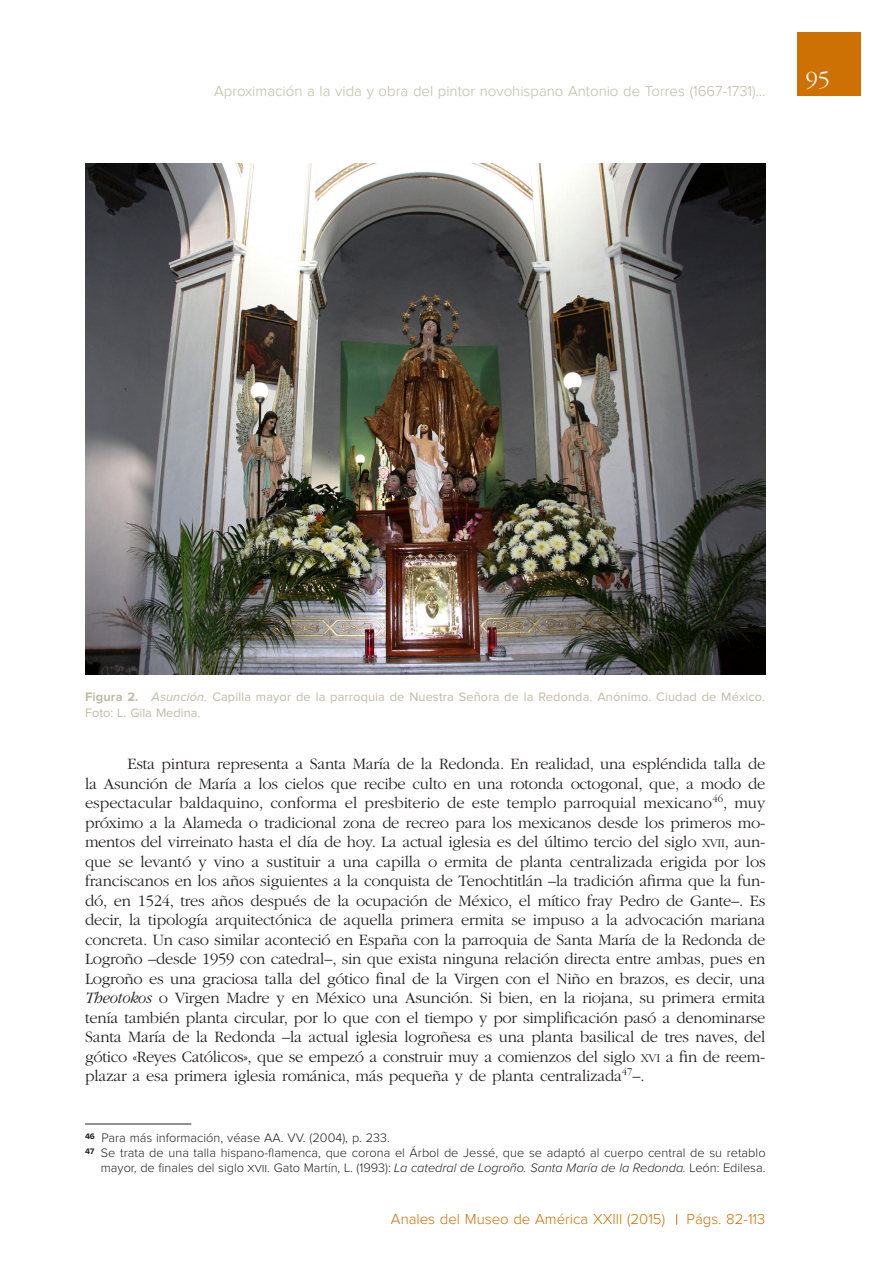
<style>
.page{position:relative;width:893px;height:1263px;background:#fff}
.page>*{position:absolute;margin:0;border:0;box-sizing:border-box;transform-origin:0 0}
.t1{font:300 24px "ITC Garamond Std";color:#fff}
.t2{font:300 16.5px/19.5px "ITC Garamond Std";letter-spacing:-.015em;color:#231f20;text-align:justify}
.t3{font:300 15px "Proxima Nova";color:#c1baa4}
.t4{font:300 15px "Proxima Nova";color:#ce7104}
.t5{font:300 12.75px "Proxima Nova";color:#231f20}
.t6{font:12.75px/15.8px "Proxima Nova";letter-spacing:.01em;color:#c1baa4}
.s1{font-weight:700}
.s2{font-style:italic}
.s3{font-size:12.3px}
</style>
<div class="page">
<div style="left:797px;top:32px;width:64px;height:64px;background:#ce7104"></div>
<hr style="left:85px;top:1123px;width:106px;height:1px;background:#231f20">
<img style="left:85px;top:164px;width:680px;height:510px">
<p class="t3" style="left:214px;top:84px;width:553px">Aproximación a la vida y obra del pintor novohispano Antonio de Torres (1667-1731)...</p>
<h1 class="t1" style="left:806px;top:67px;width:25px">95</h1>
<p class="t6" style="left:85px;top:689px;width:681px"><span class="s1">Figura 2.</span> <span class="s2">Asunción.</span> Capilla mayor de la parroquia de Nuestra Señora de la Redonda. Anónimo. Ciudad de México.<br>Foto: L. Gila Medina.</p>
<p class="t2" style="left:85px;top:754px;width:682px;text-indent:43px">Esta pintura representa a Santa María de la Redonda. En realidad, una espléndida talla de la Asunción de María a los cielos que recibe culto en una rotonda octogonal, que, a modo de espectacular baldaquino, conforma el presbiterio de este templo parroquial mexicano<sup>46</sup>, muy próximo a la Alameda o tradicional zona de recreo para los mexicanos desde los primeros mo&shy;mentos del virreinato hasta el día de hoy. La actual iglesia es del último tercio del siglo <span class="s3">xvii</span>, aun&shy;que se levantó y vino a sustituir a una capilla o ermita de planta centralizada erigida por los franciscanos en los años siguientes a la conquista de Tenochtitlán –la tradición afirma que la fun&shy;dó, en 1524, tres años después de la ocupación de México, el mítico fray Pedro de Gante–. Es decir, la tipología arquitectónica de aquella primera ermita se impuso a la advocación mariana concreta. Un caso similar aconteció en España con la parroquia de Santa María de la Redonda de Logroño –desde 1959 con catedral–, sin que exista ninguna relación directa entre ambas, pues en Logroño es una graciosa talla del gótico final de la Virgen con el Niño en brazos, es decir, una <span class="s2">Theotokos</span> o Virgen Madre y en México una Asunción. Si bien, en la riojana, su primera ermita tenía también planta circular, por lo que con el tiempo y por simplificación pasó a denominarse Santa María de la Redonda –la actual iglesia logroñesa es una planta basilical de tres naves, del gótico «Reyes Católicos», que se empezó a construir muy a comienzos del siglo <span class="s3">xvi</span> a fin de reem&shy;plazar a esa primera iglesia románica, más pequeña y de planta centralizada<sup>47</sup>–.</p>
<p class="t5" style="left:85px;top:1131px;width:306px"><sup>46</sup> Para más información, véase AA. VV. (2004), p. 233.</p>
<p class="t5" style="left:85px;top:1146px;width:682px"><sup>47</sup> Se trata de una talla hispano-flamenca, que corona el Árbol de Jessé, que se adaptó al cuerpo central de su retablo</p>
<p class="t5" style="left:101px;top:1161px;width:666px">mayor, de finales del siglo xvii. Gato Martín, L. (1993): <span class="s2">La catedral de Logroño. Santa María de la Redonda.</span> León: Edilesa.</p>
<p class="t4" style="left:391px;top:1212px;width:276px">Anales del Museo de América XXIII (2015)</p>
<p class="t4" style="left:686px;top:1212px;width:80px">Págs. 82-113</p>
</div>
